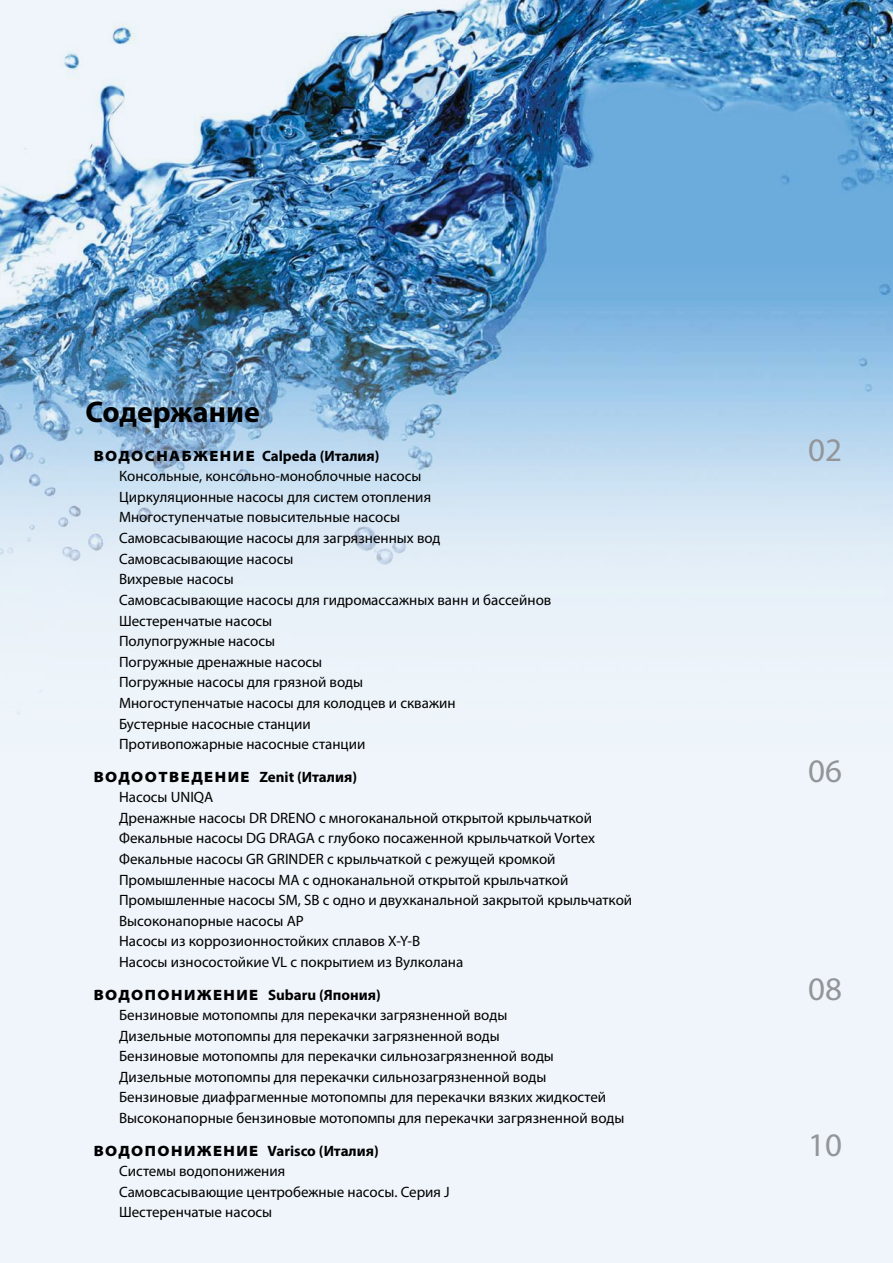
<style>
.page{position:relative;width:893px;height:1263px;background:#eff5fa}
.page>*{position:absolute;margin:0;border:0;box-sizing:border-box;transform-origin:0 0}
.t1{font:33px "Myriad Pro";color:#939598}
.t2{font:700 30px "Myriad Pro";color:#000}
.t3{font:15px/20.5px "Myriad Pro";color:#000}
.t4{font:700 15px "Myriad Pro";color:#000}
.t5{font:900 semi-expanded 15px "Myriad Pro";letter-spacing:.1em;color:#000}
.s1{font-weight:900;font-stretch:semi-expanded}
.s2{font-weight:700;font-stretch:normal}
</style>
<div class="page">
<img style="left:0;top:0;width:893px;height:714px">
<h2 class="t2" style="left:85px;top:401px;width:176px">Содержание</h2>
<p class="t4" style="left:94px;top:450px;width:287px"><span class="s1">ВОДОСНАБЖЕНИЕ</span> Calpeda (Италия)</p>
<h1 class="t1" style="left:808px;top:437px;width:35px">02</h1>
<p class="t3" style="left:119px;top:467px;width:434px">Консольные, консольно-моноблочные насосы<br>Циркуляционные насосы для систем отопления Многоступенчатые повысительные насосы<br>Самовсасывающие насосы для загрязненных вод Самовсасывающие насосы<br>Вихревые насосы<br>Самовсасывающие насосы для гидромассажных ванн и бассейнов Шестеренчатые насосы<br>Полупогружные насосы<br>Погружные дренажные насосы<br>Погружные насосы для грязной воды<br>Многоступенчатые насосы для колодцев и скважин<br>Бустерные насосные станции<br>Противопожарные насосные станции</p>
<p class="t5" style="left:94px;top:772px;width:265px">ВОДООТВЕДЕНИЕ <span class="s2">Zenit (Италия)</span></p>
<h1 class="t1" style="left:808px;top:759px;width:35px">06</h1>
<p class="t3" style="left:119px;top:788px;width:515px">Насосы UNIQA<br>Дренажные насосы DR DRENO с многоканальной открытой крыльчаткой Фекальные насосы DG DRAGA с глубоко посаженной крыльчаткой Vortex Фекальные насосы GR GRINDER с крыльчаткой с режущей кромкой Промышленные насосы MA с одноканальной открытой крыльчаткой Промышленные насосы SM, SB с одно и двухканальной закрытой крыльчаткой Высоконапорные насосы AP<br>Насосы из коррозионностойких сплавов X-Y-B<br>Насосы износостойкие VL с покрытием из Вулколана</p>
<p class="t4" style="left:94px;top:990px;width:289px"><span class="s1">ВОДОПОНИЖЕНИЕ</span> Subaru (Япония)</p>
<h1 class="t1" style="left:808px;top:977px;width:35px">08</h1>
<p class="t3" style="left:119px;top:1006px;width:507px">Бензиновые мотопомпы для перекачки загрязненной воды<br>Дизельные мотопомпы для перекачки загрязненной воды<br>Бензиновые мотопомпы для перекачки сильнозагрязненной воды Дизельные мотопомпы для перекачки сильнозагрязненной воды Бензиновые диафрагменные мотопомпы для перекачки вязких жидкостей Высоконапорные бензиновые мотопомпы для перекачки загрязненной воды</p>
<p class="t4" style="left:94px;top:1146px;width:287px"><span class="s1">ВОДОПОНИЖЕНИЕ</span> Varisco (Италия)</p>
<h1 class="t1" style="left:808px;top:1133px;width:35px">10</h1>
<p class="t3" style="left:119px;top:1162px;width:332px">Системы водопонижения<br>Самовсасывающие центробежные насосы. Серия J<br>Шестеренчатые насосы</p>
</div>
